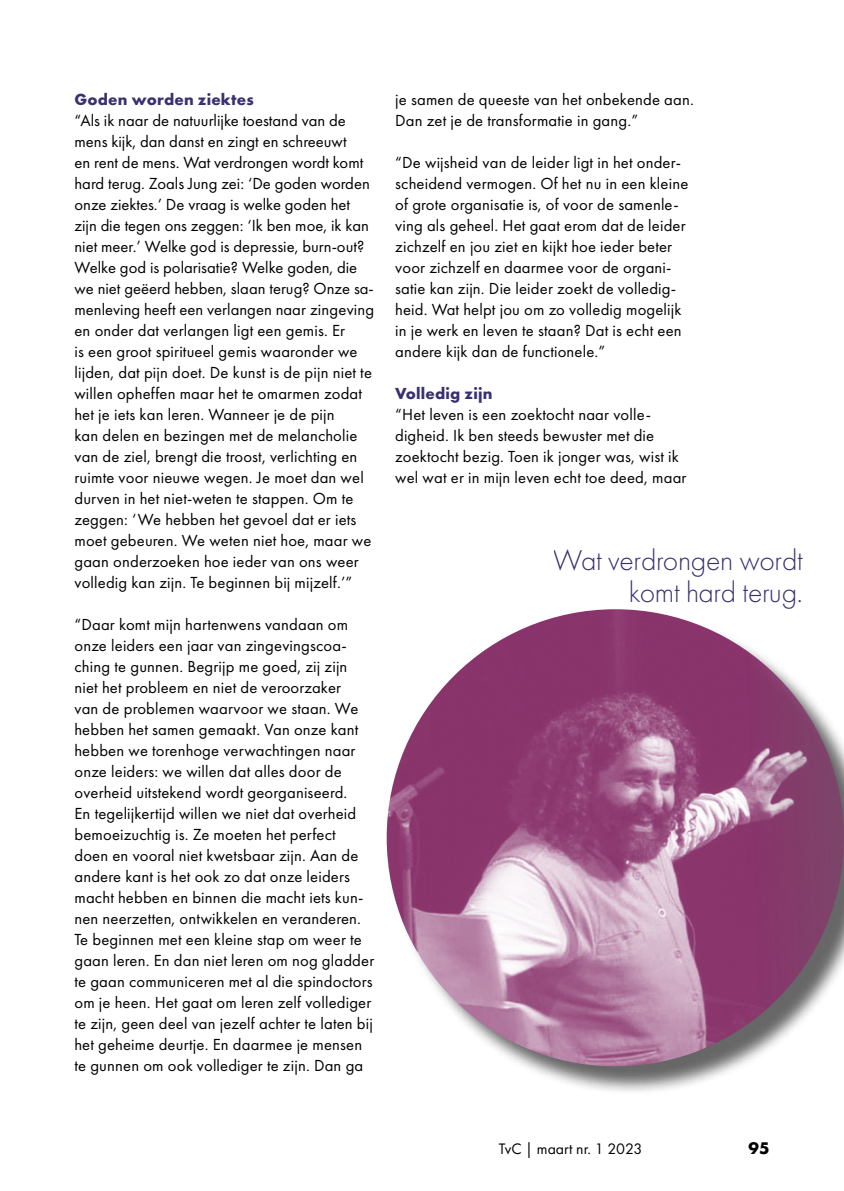
<style>
.page{position:relative;width:844px;height:1191px;background:#fff}
.page>*{position:absolute;margin:0;border:0;box-sizing:border-box;transform-origin:0 0}
.t1{font:300 29.75px/31.5px "Futura PT";letter-spacing:-.01em;color:#38316f;text-align:right}
.t2{font:700 17.5px "Futura PT";color:#000}
.t3{font:16.62px/21px "Futura PT";letter-spacing:.01em;color:#000}
.t4{font:700 16.62px "Futura PT";letter-spacing:.01em;color:#38316f}
.t5{font:15.75px "Futura PT";color:#000}
</style>
<div class="page">
<div style="left:390px;top:613px;width:453px;height:482px;background:#000;opacity:.75"></div>
<img style="left:386px;top:609px;width:457px;height:457px;border-radius:228px">
<p class="t4" style="left:74px;top:89px;width:181px">Goden worden ziektes</p>
<p class="t3" style="left:74px;top:110px;width:301px">“Als ik naar de natuurlijke toestand van de mens kijk, dan danst en zingt en schreeuwt<br>en rent de mens. Wat verdrongen wordt komt hard terug. Zoals Jung zei: ‘De goden worden onze ziektes.’ De vraag is welke goden het zijn die tegen ons zeggen: ‘Ik ben moe, ik kan niet meer.’ Welke god is depressie, burn-out?<br>Welke god is polarisatie? Welke goden, die we niet geëerd hebben, slaan terug? Onze sa&shy;menleving heeft een verlangen naar zingeving en onder dat verlangen ligt een gemis. Er<br>is een groot spiritueel gemis waaronder we lijden, dat pijn doet. De kunst is de pijn niet te willen opheffen maar het te omarmen zodat het je iets kan leren. Wanneer je de pijn<br>kan delen en bezingen met de melancholie van de ziel, brengt die troost, verlichting en ruimte voor nieuwe wegen. Je moet dan wel durven in het niet-weten te stappen. Om te zeggen: ‘We hebben het gevoel dat er iets moet gebeuren. We weten niet hoe, maar we gaan onderzoeken hoe ieder van ons weer volledig kan zijn. Te beginnen bij mijzelf.’”</p>
<p class="t3" style="left:74px;top:614px;width:301px">“Daar komt mijn hartenwens vandaan om onze leiders een jaar van zingevingscoa&shy;ching te gunnen. Begrijp me goed, zij zijn niet het probleem en niet de veroorzaker<br>van de problemen waarvoor we staan. We hebben het samen gemaakt. Van onze kant hebben we torenhoge verwachtingen naar onze leiders: we willen dat alles door de overheid uitstekend wordt georganiseerd.<br>En tegelijkertijd willen we niet dat overheid bemoeizuchtig is. Ze moeten het perfect<br>doen en vooral niet kwetsbaar zijn. Aan de andere kant is het ook zo dat onze leiders macht hebben en binnen die macht iets kun&shy;nen neerzetten, ontwikkelen en veranderen.<br>Te beginnen met een kleine stap om weer te gaan leren. En dan niet leren om nog gladder te gaan communiceren met al die spindoctors om je heen. Het gaat om leren zelf vollediger te zijn, geen deel van jezelf achter te laten bij het geheime deurtje. En daarmee je mensen te gunnen om ook vollediger te zijn. Dan ga</p>
<p class="t3" style="left:395px;top:89px;width:300px">je samen de queeste van het onbekende aan.<br>Dan zet je de transformatie in gang.”</p>
<p class="t3" style="left:395px;top:152px;width:294px">“De wijsheid van de leider ligt in het onder&shy;scheidend vermogen. Of het nu in een kleine of grote organisatie is, of voor de samenle&shy;ving als geheel. Het gaat erom dat de leider zichzelf en jou ziet en kijkt hoe ieder beter voor zichzelf en daarmee voor de organi&shy;satie kan zijn. Die leider zoekt de volledig&shy;heid. Wat helpt jou om zo volledig mogelijk in je werk en leven te staan? Dat is echt een andere kijk dan de functionele.”</p>
<p class="t4" style="left:395px;top:383px;width:99px">Volledig zijn</p>
<p class="t3" style="left:395px;top:404px;width:293px">“Het leven is een zoektocht naar volle&shy;digheid. Ik ben steeds bewuster met die zoektocht bezig. Toen ik jonger was, wist ik wel wat er in mijn leven echt toe deed, maar</p>
<h1 class="t1" style="left:553px;top:544px;width:250px">Wat verdrongen wordt komt hard terug.</h1>
<p class="t5" style="left:499px;top:1139px;width:145px">TvC | maart nr. 1 2023</p>
<p class="t2" style="left:748px;top:1137px;width:22px">95</p>
</div>
